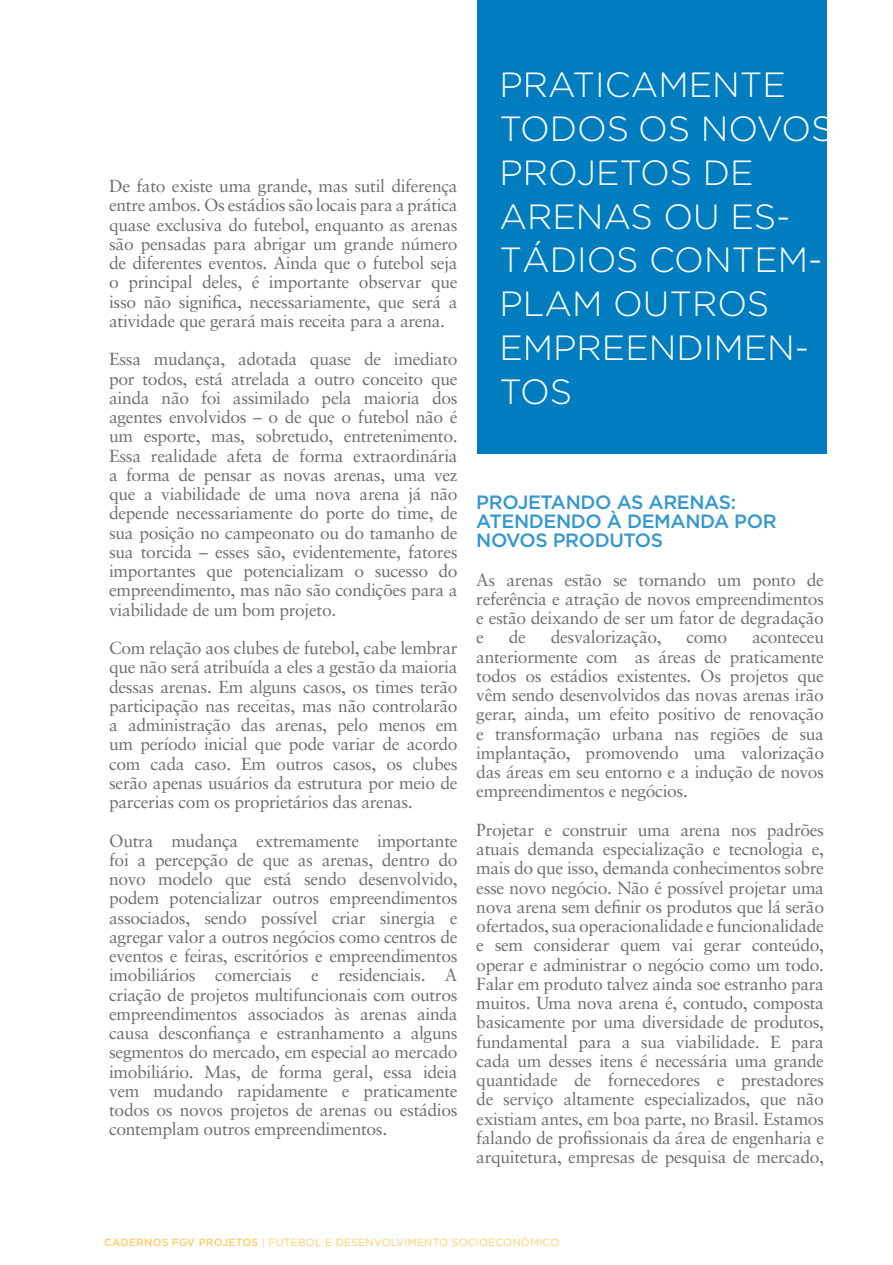
<style>
.page{position:relative;width:893px;height:1265px;background:#fff}
.page>*{position:absolute;margin:0;border:0;box-sizing:border-box;transform-origin:0 0}
.t1{font:300 35px/43.8px "Gotham";color:#fff}
.t2{font:500 19.25px "Gotham";color:#3398cd}
.t3{font:17.5px/19.2px "Sabon";letter-spacing:-.02em;color:#6d6e71;text-align:justify}
.t4{font:10.5px "Gotham";letter-spacing:.02em;color:#ffcb66}
.s1{font-weight:500}
</style>
<div class="page">
<div style="left:478px;top:0;width:349px;height:454px;background:#007dbe"></div>
<p class="t3" style="left:109px;top:176px;width:350px">De fato existe uma grande, mas sutil diferença entre ambos. Os estádios são locais para a prática quase exclusiva do futebol, enquanto as arenas são pensadas para abrigar um grande número de diferentes eventos. Ainda que o futebol seja o principal deles, é importante observar que isso não significa, necessariamente, que será a atividade que gerará mais receita para a arena.</p>
<p class="t3" style="left:109px;top:349px;width:350px">Essa mudança, adotada quase de imediato por todos, está atrelada a outro conceito que ainda não foi assimilado pela maioria dos agentes envolvidos – o de que o futebol não é um esporte, mas, sobretudo, entretenimento.<br>Essa realidade afeta de forma extraordinária a forma de pensar as novas arenas, uma vez que a viabilidade de uma nova arena já não depende necessariamente do porte do time, de sua posição no campeonato ou do tamanho de sua torcida – esses são, evidentemente, fatores importantes que potencializam o sucesso do empreendimento, mas não são condições para a viabilidade de um bom projeto.</p>
<p class="t3" style="left:109px;top:638px;width:350px">Com relação aos clubes de futebol, cabe lembrar que não será atribuída a eles a gestão da maioria dessas arenas. Em alguns casos, os times terão participação nas receitas, mas não controlarão a administração das arenas, pelo menos em um período inicial que pode variar de acordo com cada caso. Em outros casos, os clubes serão apenas usuários da estrutura por meio de parcerias com os proprietários das arenas.</p>
<p class="t3" style="left:109px;top:831px;width:350px">Outra mudança extremamente importante foi a percepção de que as arenas, dentro do novo modelo que está sendo desenvolvido, podem potencializar outros empreendimentos associados, sendo possível criar sinergia e agregar valor a outros negócios como centros de eventos e feiras, escritórios e empreendimentos imobiliários comerciais e residenciais. A criação de projetos multifuncionais com outros empreendimentos associados às arenas ainda causa desconfiança e estranhamento a alguns segmentos do mercado, em especial ao mercado imobiliário. Mas, de forma geral, essa ideia vem mudando rapidamente e praticamente todos os novos projetos de arenas ou estádios contemplam outros empreendimentos.</p>
<p class="t1" style="left:499px;top:63px;width:336px">PRATICAM ENTE<br>TODOS OS NOVOS<br>PROJETOS DE<br>ARENAS OU ES-<br>TÁDIOS CONTEM-<br>PLAM OUTROS<br>EMPREENDIM EN-<br>TOS</p>
<p class="t2" style="left:476px;top:491px;width:27px">PROJETANDO</p>
<p class="t2" style="left:617px;top:491px;width:47px">AS ARENAS</p>
<p class="t2" style="left:731px;top:491px;width:7px">:</p>
<p class="t2" style="left:476px;top:510px;width:15px">ATENDENDO</p>
<p class="t2" style="left:607px;top:510px;width:36px">À DEMANDA</p>
<p class="t2" style="left:734px;top:510px;width:15px">POR</p>
<p class="t2" style="left:476px;top:529px;width:15px">NOVOS</p>
<p class="t2" style="left:553px;top:529px;width:15px">PRODUTOS</p>
<p class="t3" style="left:476px;top:570px;width:349px">As arenas estão se tornando um ponto de referência e atração de novos empreendimentos e estão deixando de ser um fator de degradação e</p>
<p class="t3" style="left:509px;top:628px;width:19px">de</p>
<p class="t3" style="left:551px;top:628px;width:112px">desvalorização,</p>
<p class="t3" style="left:686px;top:628px;width:42px">como</p>
<p class="t3" style="left:476px;top:628px;width:349px;text-indent:276px">aconteceu anteriormente com as áreas de praticamente todos os estádios existentes. Os projetos que vêm sendo desenvolvidos das novas arenas irão gerar, ainda, um efeito positivo de renovação e transformação urbana nas regiões de sua implantação, promovendo uma valorização das áreas em seu entorno e a indução de novos empreendimentos e negócios.</p>
<p class="t3" style="left:476px;top:820px;width:349px">Projetar e construir uma arena nos padrões atuais demanda especialização e tecnologia e, mais do que isso, demanda conhecimentos sobre esse novo negócio. Não é possível projetar uma nova arena sem definir os produtos que lá serão ofertados, sua operacionalidade e funcionalidade e sem considerar quem vai gerar conteúdo, operar e administrar o negócio como um todo.<br>Falar em produto talvez ainda soe estranho para muitos. Uma nova arena é, contudo, composta basicamente por uma diversidade de produtos, fundamental para a sua viabilidade. E para cada um desses itens é necessária uma grande quantidade de fornecedores e prestadores de serviço altamente especializados, que não existiam antes, em boa parte, no Brasil. Estamos falando de profissionais da área de engenharia e arquitetura, empresas de pesquisa de mercado,</p>
<p class="t4" style="left:104px;top:1236px;width:457px"><span class="s1">CADERNOS FGV PROJETOS</span> | FUTEBOL E DESENVOLVIMENTO SOCIOECONÔMICO</p>
</div>
